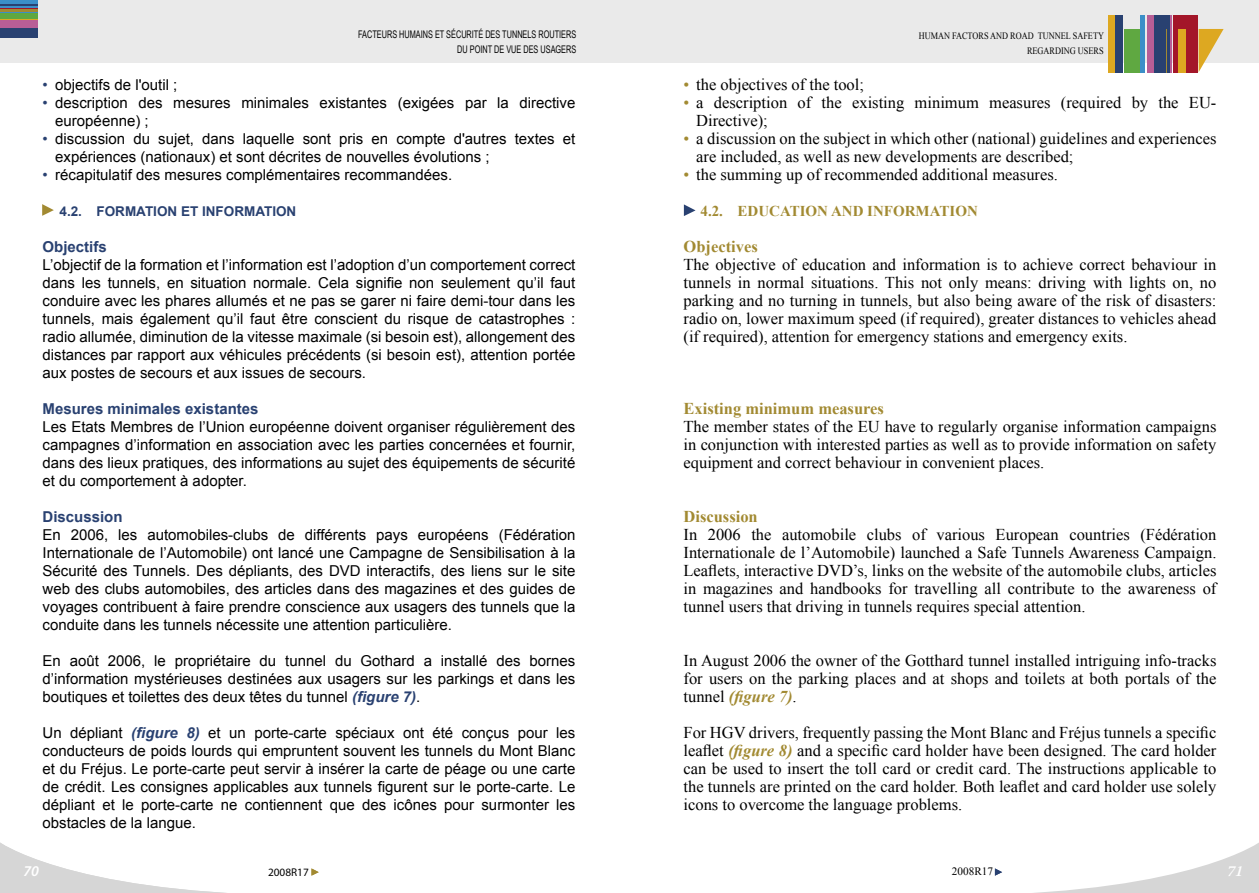
<style>
.page{position:relative;width:1259px;height:893px;background:#fff}
.page>*{position:absolute;margin:0;border:0;box-sizing:border-box;transform-origin:0 0}
.texte_courant_EV{font:16.5px/18px "Times New Roman";color:#000;text-align:justify}
.énumération_VE_avec_puce{font:16.5px/18px "Times New Roman";color:#000}
.Sous-titre_VE{font:700 16.5px "Times New Roman";color:#a28a32}
.texte_courant_VF{font:15px/18px "Arial";color:#000;text-align:justify}
.énumération_VF_avec_puce{font:15px/18px "Arial";color:#000}
.Sous-titre_VF{font:700 15px "Arial";color:#294171}
.Intertitre_VE{font:700 15px "Times New Roman";color:#a28a32}
.t1{font:italic 600 15px "Myriad Pro";color:#fff}
.t2{font:italic 600 15px "Warnock Pro";color:#fff}
.Intertitre_VF{font:700 13.5px "Arial";color:#294171}
.t3{font:11.25px "Myriad Pro";color:#000}
.t4{font:11.25px "Times New Roman";color:#000}
.t5{font:10.5px/15px "Arial Narrow";color:#000;text-align:right;scale:.85 1}
.t6{font:9.75px/15px "Times New Roman";color:#000;text-align:right;scale:.85 1}
.s1{color:#294171}
.s2{font-weight:700;font-style:italic;color:#294171}
.s3{color:#a28a32}
.s4{font-weight:700;font-style:italic;color:#a28a32}
</style>
<div class="page">
<svg style="left:684px;top:204px;width:11px;height:12px"></svg>
<svg style="left:42px;top:204px;width:12px;height:12px"></svg>
<svg style="left:0;top:842px;width:212px;height:50px"></svg>
<hr style="left:0;top:892px;width:268px;height:1px;background:#d6d6d6">
<svg style="left:311px;top:868px;width:8px;height:8px"></svg>
<svg style="left:994px;top:843px;width:265px;height:50px"></svg>
<div style="left:0;top:0;width:629px;height:63px;background:#eaeaea"></div>
<hr style="left:0;top:8px;width:38px;height:1px;background:#a31629">
<div style="left:0;top:0;width:38px;height:8px;background:#3b8fc8"></div>
<hr style="left:0;top:9px;width:38px;height:3px;background:#a28a32">
<div style="left:0;top:12px;width:38px;height:7px;background:#5fa841"></div>
<hr style="left:0;top:19px;width:38px;height:2px;background:#dda821">
<div style="left:0;top:21px;width:38px;height:7px;background:#b85e96"></div>
<div style="left:0;top:28px;width:38px;height:9px;background:#294171"></div>
<hr style="left:0;top:12px;width:38px;height:1px;background:#3b8fc8">
<hr style="left:0;top:4px;width:38px;height:2px;background:#294171">
<div style="left:629px;top:0;width:630px;height:63px;background:#eaeaea"></div>
<div style="left:1107px;top:15px;width:7px;height:57px;background:#dda821"></div>
<div style="left:1115px;top:15px;width:7px;height:57px;background:#294171"></div>
<div style="left:1123px;top:29px;width:16px;height:43px;background:#5fa841"></div>
<hr style="left:1140px;top:15px;width:4px;height:57px;background:#3b8fc8">
<svg style="left:1198px;top:29px;width:25px;height:43px"></svg>
<div style="left:1173px;top:15px;width:24px;height:57px;background:#a31629"></div>
<div style="left:1147px;top:15px;width:25px;height:57px;background:#b85e96"></div>
<div style="left:1154px;top:15px;width:16px;height:57px;background:#294171"></div>
<div style="left:1178px;top:29px;width:7px;height:43px;background:#dda821"></div>
<hr style="left:1166px;top:29px;width:1px;height:43px;background:#a28a32">
<p class="t5" style="left:358px;top:27px;width:258px">FACTEURS HUMAINS ET SÉCURITÉ DES TUNNELS ROUTIERS<br>DU POINT DE VUE DES USAGERS</p>
<p class="t6" style="left:918px;top:28px;width:219px">HUMAN FACTORS AND ROAD TUNNEL SAFETY<br>REGARDING USERS</p>
<p class="énumération_VF_avec_puce" style="left:43px;top:76px;width:136px"><span class="s1">•</span> objectifs de l'outil ;</p>
<p class="énumération_VF_avec_puce" style="left:55px;top:94px;width:522px;text-indent:-13px"><span class="s1">•</span> description des mesures minimales existantes (exigées par la directive européenne) ;</p>
<p class="énumération_VF_avec_puce" style="left:55px;top:130px;width:522px;text-indent:-13px"><span class="s1">•</span> discussion du sujet, dans laquelle sont pris en compte d'autres textes et expériences (nationaux) et sont décrites de nouvelles évolutions ;</p>
<p class="énumération_VF_avec_puce" style="left:43px;top:166px;width:411px"><span class="s1">•</span> récapitulatif des mesures complémentaires recommandées.</p>
<p class="Intertitre_VF" style="left:60px;top:202px;width:238px">4.2. FORMATION ET INFORMATION</p>
<p class="Sous-titre_VF" style="left:43px;top:237px;width:66px">Objectifs</p>
<p class="texte_courant_VF" style="left:43px;top:256px;width:534px">L’objectif de la formation et l’information est l’adoption d’un comportement correct dans les tunnels, en situation normale. Cela signifie non seulement qu’il faut conduire avec les phares allumés et ne pas se garer ni faire demi-tour dans les tunnels, mais également qu’il faut être conscient du risque de catastrophes : radio allumée, diminution de la vitesse maximale (si besoin est), allongement des distances par rapport aux véhicules précédents (si besoin est), attention portée aux postes de secours et aux issues de secours.</p>
<p class="Sous-titre_VF" style="left:43px;top:399px;width:217px">Mesures minimales existantes</p>
<p class="texte_courant_VF" style="left:43px;top:418px;width:534px">Les Etats Membres de l’Union européenne doivent organiser régulièrement des campagnes d’information en association avec les parties concernées et fournir, dans des lieux pratiques, des informations au sujet des équipements de sécurité et du comportement à adopter.</p>
<p class="Sous-titre_VF" style="left:43px;top:507px;width:82px">Discussion</p>
<p class="texte_courant_VF" style="left:43px;top:526px;width:534px">En 2006, les automobiles-clubs de différents pays européens (Fédération Internationale de l’Automobile) ont lancé une Campagne de Sensibilisation à la Sécurité des Tunnels. Des dépliants, des DVD interactifs, des liens sur le site web des clubs automobiles, des articles dans des magazines et des guides de voyages contribuent à faire prendre conscience aux usagers des tunnels que la conduite dans les tunnels nécessite une attention particulière.</p>
<p class="texte_courant_VF" style="left:43px;top:652px;width:534px">En août 2006, le propriétaire du tunnel du Gothard a installé des bornes d’information mystérieuses destinées aux usagers sur les parkings et dans les boutiques et toilettes des deux têtes du tunnel <span class="s2">(figure 7)</span>.</p>
<p class="texte_courant_VF" style="left:43px;top:724px;width:534px">Un dépliant <span class="s2">(figure 8)</span> et un porte-carte spéciaux ont été conçus pour les conducteurs de poids lourds qui empruntent souvent les tunnels du Mont Blanc et du Fréjus. Le porte-carte peut servir à insérer la carte de péage ou une carte de crédit. Les consignes applicables aux tunnels figurent sur le porte-carte. Le dépliant et le porte-carte ne contiennent que des icônes pour surmonter les obstacles de la langue.</p>
<p class="énumération_VE_avec_puce" style="left:683px;top:75px;width:182px"><span class="s3">•</span> the objectives of the tool;</p>
<p class="énumération_VE_avec_puce" style="left:696px;top:93px;width:521px;text-indent:-13px"><span class="s3">•</span> a description of the existing minimum measures (required by the EU-<br>Directive);</p>
<p class="énumération_VE_avec_puce" style="left:696px;top:129px;width:521px;text-indent:-13px"><span class="s3">•</span> a discussion on the subject in which other (national) guidelines and experiences are included, as well as new developments are described;</p>
<p class="énumération_VE_avec_puce" style="left:683px;top:165px;width:376px"><span class="s3">•</span> the summing up of recommended additional measures.</p>
<p class="Intertitre_VE" style="left:700px;top:201px;width:279px">4.2. EDUCATION AND INFORMATION</p>
<p class="Sous-titre_VE" style="left:683px;top:235px;width:76px">Objectives</p>
<p class="texte_courant_EV" style="left:683px;top:255px;width:534px">The objective of education and information is to achieve correct behaviour in tunnels in normal situations. This not only means: driving with lights on, no parking and no turning in tunnels, but also being aware of the risk of disasters: radio on, lower maximum speed (if required), greater distances to vehicles ahead (if required), attention for emergency stations and emergency exits.</p>
<p class="Sous-titre_VE" style="left:683px;top:397px;width:202px">Existing minimum measures</p>
<p class="texte_courant_EV" style="left:683px;top:417px;width:534px">The member states of the EU have to regularly organise information campaigns in conjunction with interested parties as well as to provide information on safety equipment and correct behaviour in convenient places.</p>
<p class="Sous-titre_VE" style="left:683px;top:505px;width:76px">Discussion</p>
<p class="texte_courant_EV" style="left:683px;top:525px;width:534px">In 2006 the automobile clubs of various European countries (Fédération Internationale de l’Automobile) launched a Safe Tunnels Awareness Campaign.<br>Leaflets, interactive DVD’s, links on the website of the automobile clubs, articles in magazines and handbooks for travelling all contribute to the awareness of tunnel users that driving in tunnels requires special attention.</p>
<p class="texte_courant_EV" style="left:683px;top:651px;width:534px">In August 2006 the owner of the Gotthard tunnel installed intriguing info-tracks for users on the parking places and at shops and toilets at both portals of the tunnel <span class="s4">(figure 7)</span>.</p>
<p class="texte_courant_EV" style="left:683px;top:723px;width:534px">For HGV drivers, frequently passing the Mont Blanc and Fréjus tunnels a specific leaflet <span class="s4">(figure 8)</span> and a specific card holder have been designed. The card holder can be used to insert the toll card or credit card. The instructions applicable to the tunnels are printed on the card holder. Both leaflet and card holder use solely icons to overcome the language problems.</p>
<p class="t1" style="left:23px;top:863px;width:17px">70</p>
<p class="t3" style="left:268px;top:866px;width:42px">2008R17</p>
<p class="t4" style="left:952px;top:864px;width:43px">2008R17</p>
<p class="t2" style="left:1227px;top:862px;width:17px">71</p>
</div>
